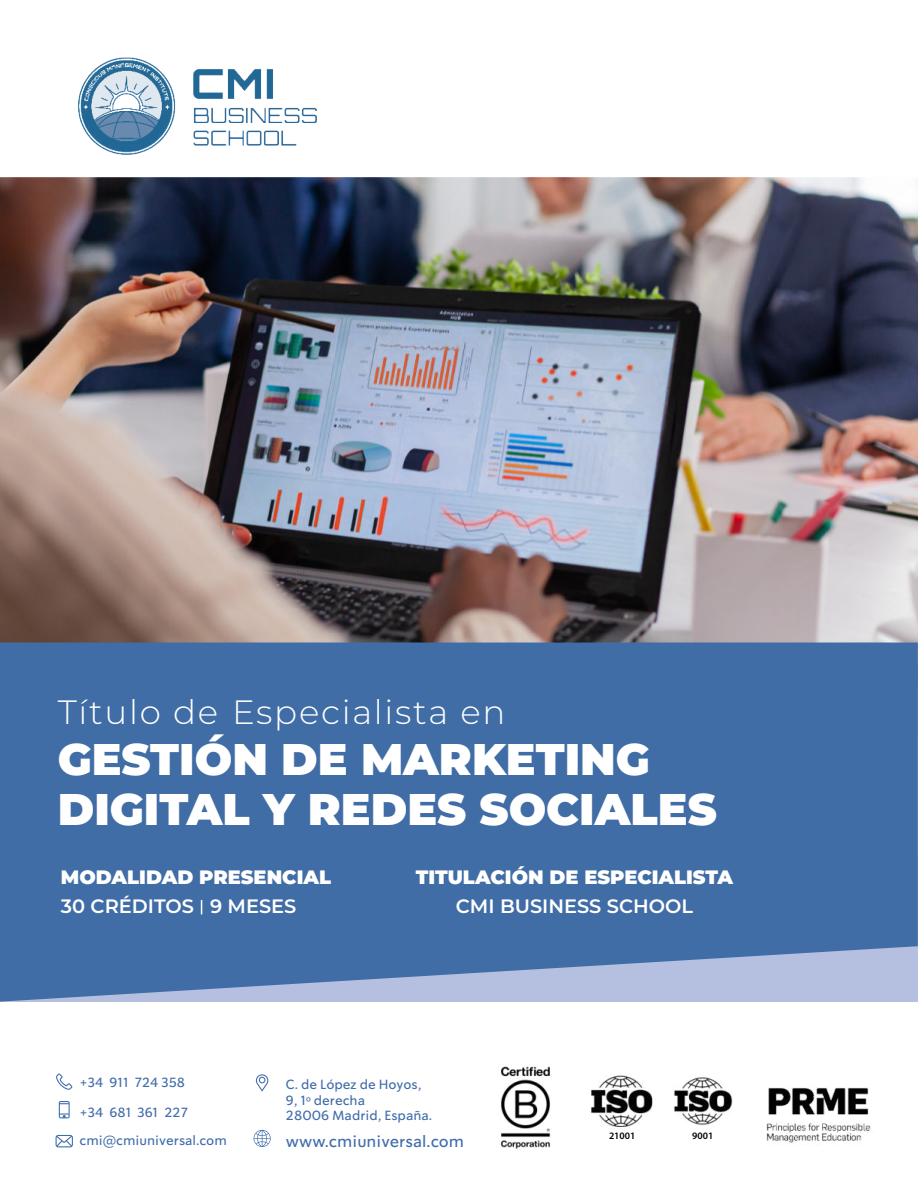
<style>
.page{position:relative;width:918px;height:1188px;background:#fff}
.page>*{position:absolute;margin:0;border:0;box-sizing:border-box;transform-origin:0 0}
.t1{font:900 44.25px/50.1px "Montserrat";color:#fff}
.t2{font:300 33.75px "Montserrat";letter-spacing:.05em;color:#fff}
.t3{font:900 19.35px "Montserrat";color:#fff}
.t4{font:600 19.35px "Montserrat";color:#fff}
.t5{font:16.05px "So Do Sans";color:#406dab}
.t6{font:13.05px/15.3px "So Do Sans";color:#406dab}
.t7{font:600 9.9px "Myriad Pro";color:#000}
.s1{font-family:"Myriad Pro"}
</style>
<div class="page">
<img style="left:0;top:178px;width:918px;height:465px">
<svg style="left:0;top:643px;width:918px;height:359px;background:#4973a9"></svg>
<img style="left:501px;top:1066px;width:50px;height:83px">
<img style="left:766px;top:1087px;width:105px;height:56px">
<svg style="left:256px;top:1074px;width:12px;height:18px"></svg>
<svg style="left:59px;top:1101px;width:11px;height:17px"></svg>
<svg style="left:56px;top:1073px;width:17px;height:17px"></svg>
<svg style="left:56px;top:1135px;width:17px;height:12px"></svg>
<svg style="left:254px;top:1130px;width:17px;height:17px"></svg>
<svg style="left:201px;top:900px;width:1px;height:14px"></svg>
<img style="left:591px;top:1075px;width:51px;height:52px">
<img style="left:642px;top:1077px;width:91px;height:49px">
<img style="left:0;top:57px;width:395px;height:155px">
<h2 class="t2" style="left:58px;top:689px;width:449px">Título de Especialista en</h2>
<h1 class="t1" style="left:58px;top:734px;width:661px">GESTIÓN DE MARKETING<br>DIGITAL Y REDES SOCIALES</h1>
<h3 class="t3" style="left:61px;top:866px;width:272px">MODALIDAD PRESENCIAL</h3>
<h3 class="t4" style="left:61px;top:895px;width:237px">30 CRÉDITOS 9 MESES</h3>
<h3 class="t3" style="left:416px;top:866px;width:319px">TITULACIÓN DE ESPECIALISTA</h3>
<h3 class="t4" style="left:456px;top:895px;width:239px">CMI BUSINESS SCHOOL</h3>
<p class="t6" style="left:80px;top:1075px;width:107px">+34 911 724 358</p>
<p class="t6" style="left:80px;top:1099px;width:149px;line-height:27.9px">+34 681 361 227 cmi@cmiuniversal.com</p>
<p class="t6" style="left:286px;top:1078px;width:148px">C. de López de Hoyos,<br>9, 1<span class="s1">º</span> derecha<br>28006 Madrid, España.</p>
<p class="t5" style="left:286px;top:1135px;width:180px">www.cmiuniversal.com</p>
<p class="t7" style="left:609px;top:1130px;width:28px">21001</p>
<p class="t7" style="left:692px;top:1129px;width:23px">9001</p>
</div>
